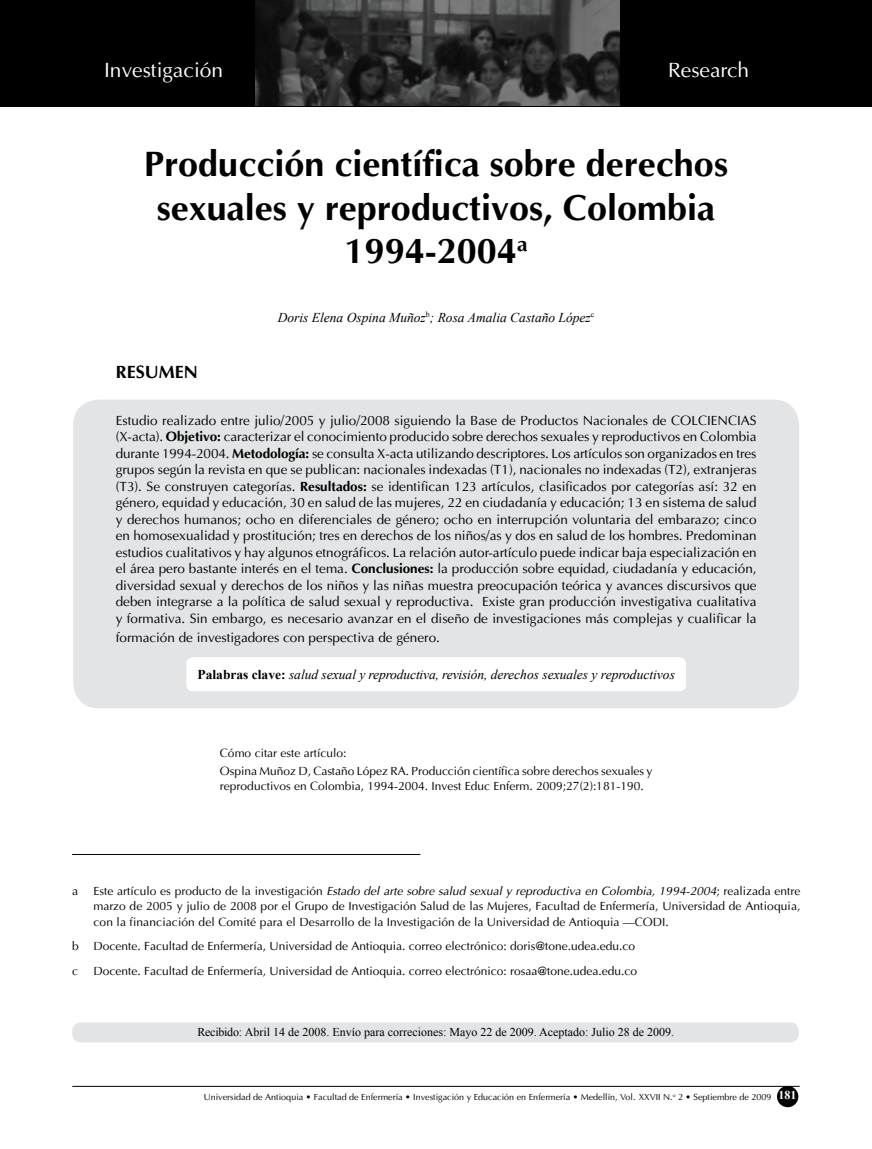
<style>
.page{position:relative;width:872px;height:1149px;background:#fff}
.page>*{position:absolute;margin:0;border:0;box-sizing:border-box;transform-origin:0 0}
.t1{font:700 36px/43.2px "Ottawa";color:#000;text-align:center}
.t2{font:21px "Ottawa Plain";color:#fff}
.t3{font:700 18px "Ottawa";color:#000}
.t4{font:13.5px/16.5px "Ottawa Plain";color:#000;text-align:justify}
.t5{font:italic 13.5px "Times New Roman";color:#000}
.t6{font:12px/15.8px "Ottawa Plain";color:#000}
.t7{font:italic 12px "Ottawa";color:#000}
.t8{font:12px "Times New Roman";color:#000}
.t9{font:9px "Ottawa Plain";color:#000}
.s1{font-family:"Ottawa";font-weight:700}
.s2{font-family:"Ottawa";font-style:italic}
.s3{font-weight:700;font-style:normal}
.s4{font-family:"Ottawa Plain";font-style:normal}
.s5{font-family:"Times New Roman";font-weight:700;font-size:12px;color:#fff}
</style>
<div class="page">
<hr style="left:72px;top:1085px;width:727px;height:1px;background:#000">
<div style="left:777px;top:1085px;width:21px;height:21px;background:#000;border-radius:50%"></div>
<div style="left:73px;top:399px;width:726px;height:309px;background:#e3e4e5;border-radius:26px"></div>
<div style="left:186px;top:657px;width:500px;height:34px;background:#fff;border-radius:7px"></div>
<div style="left:72px;top:1022px;width:726px;height:19px;background:#e3e4e5;border-radius:9px"></div>
<hr style="left:72px;top:853px;width:348px;height:1px;background:#000">
<div style="left:0;top:0;width:872px;height:106px;background:#000"></div>
<img style="left:255px;top:0;width:364px;height:105px">
<h2 class="t2" style="left:104px;top:58px;width:121px">Investigación</h2>
<h2 class="t2" style="left:668px;top:58px;width:83px">Research</h2>
<h1 class="t1" style="left:144px;top:142px;width:585px">Producción científica sobre derechos sexuales y reproductivos, Colombia<br>1994-2004<sup>a</sup></h1>
<p class="t5" style="left:278px;top:308px;width:318px">Doris Elena Ospina Muñoz<sup>b</sup>; Rosa Amalia Castaño López<sup>c</sup></p>
<h3 class="t3" style="left:116px;top:361px;width:83px">RESUMEN</h3>
<p class="t4" style="left:116px;top:412px;width:642px">Estudio realizado entre julio/2005 y julio/2008 siguiendo la Base de Productos Nacionales de COLCIENCIAS (X-acta). <span class="s1">Objetivo:</span> caracterizar el conocimiento producido sobre derechos sexuales y reproductivos en Colombia durante 1994-2004. <span class="s1">Metodología:</span> se consulta X-acta utilizando descriptores. Los artículos son organizados en tres grupos según la revista en que se publican: nacionales indexadas (T1), nacionales no indexadas (T2), extranjeras (T3). Se construyen categorías. <span class="s1">Resultados:</span> se identifican 123 artículos, clasificados por categorías así: 32 en género, equidad y educación, 30 en salud de las mujeres, 22 en ciudadanía y educación; 13 en sistema de salud y derechos humanos; ocho en diferenciales de género; ocho en interrupción voluntaria del embarazo; cinco en homosexualidad y prostitución; tres en derechos de los niños/as y dos en salud de los hombres<span class="s2">.</span> Predominan estudios cualitativos y hay algunos etnográficos. La relación autor-artículo puede indicar baja especialización en el área pero bastante interés en el tema. <span class="s1">Conclusiones:</span> la producción sobre equidad, ciudadanía y educación, diversidad sexual y derechos de los niños y las niñas muestra preocupación teórica y avances discursivos que deben integrarse a la política de salud sexual y reproductiva. Existe gran producción investigativa cualitativa y formativa. Sin embargo, es necesario avanzar en el diseño de investigaciones más complejas y cualificar la</p>
<p class="t4" style="left:116px;top:628px;width:326px">formación de investigadores con perspectiva de género.</p>
<p class="t5" style="left:197px;top:665px;width:479px"><span class="s3">Palabras clave:</span> salud sexual y reproductiva, revisión, derechos sexuales y reproductivos</p>
<p class="t6" style="left:220px;top:743px;width:434px;line-height:18.6px">Cómo citar este artículo:<br>Ospina Muñoz D, Castaño López RA. Producción científica sobre derechos sexuales y</p>
<p class="t6" style="left:220px;top:777px;width:425px">reproductivos en Colombia, 1994-2004. Invest Educ Enferm. 2009;27(2):181-190.</p>
<p class="t6" style="left:72px;top:882px;width:7px">a</p>
<p class="t7" style="left:93px;top:883px;width:708px"><span class="s4">Este artículo es producto de la investigación</span> Estado del arte sobre salud sexual y reproductiva en Colombia, 1994-2004<span class="s4">; realizada entre</span></p>
<p class="t6" style="left:93px;top:898px;width:708px">marzo de 2005 y julio de 2008 por el Grupo de Investigación Salud de las Mujeres, Facultad de Enfermería, Universidad de Antioquia, con la financiación del Comité para el Desarrollo de la Investigación de la Universidad de Antioquia —CODI.</p>
<p class="t6" style="left:72px;top:933px;width:564px;line-height:24.3px">b Docente. Facultad de Enfermería, Universidad de Antioquia. correo electrónico: doris@tone.udea.edu.co c</p>
<p class="t6" style="left:93px;top:962px;width:545px">Docente. Facultad de Enfermería, Universidad de Antioquia. correo electrónico: rosaa@tone.udea.edu.co</p>
<p class="t8" style="left:197px;top:1023px;width:478px">Recibido: Abril 14 de 2008. Envío para correciones: Mayo 22 de 2009. Aceptado: Julio 28 de 2009.</p>
<p class="t9" style="left:204px;top:1091px;width:594px">Universidad de Antioquia • Facultad de Enfermería • Investigación y Educación en Enfermería • Medellín, Vol. XXVII N.<sup>o</sup> 2 • Septiembre de 2009 <span class="s5">181</span></p>
</div>
